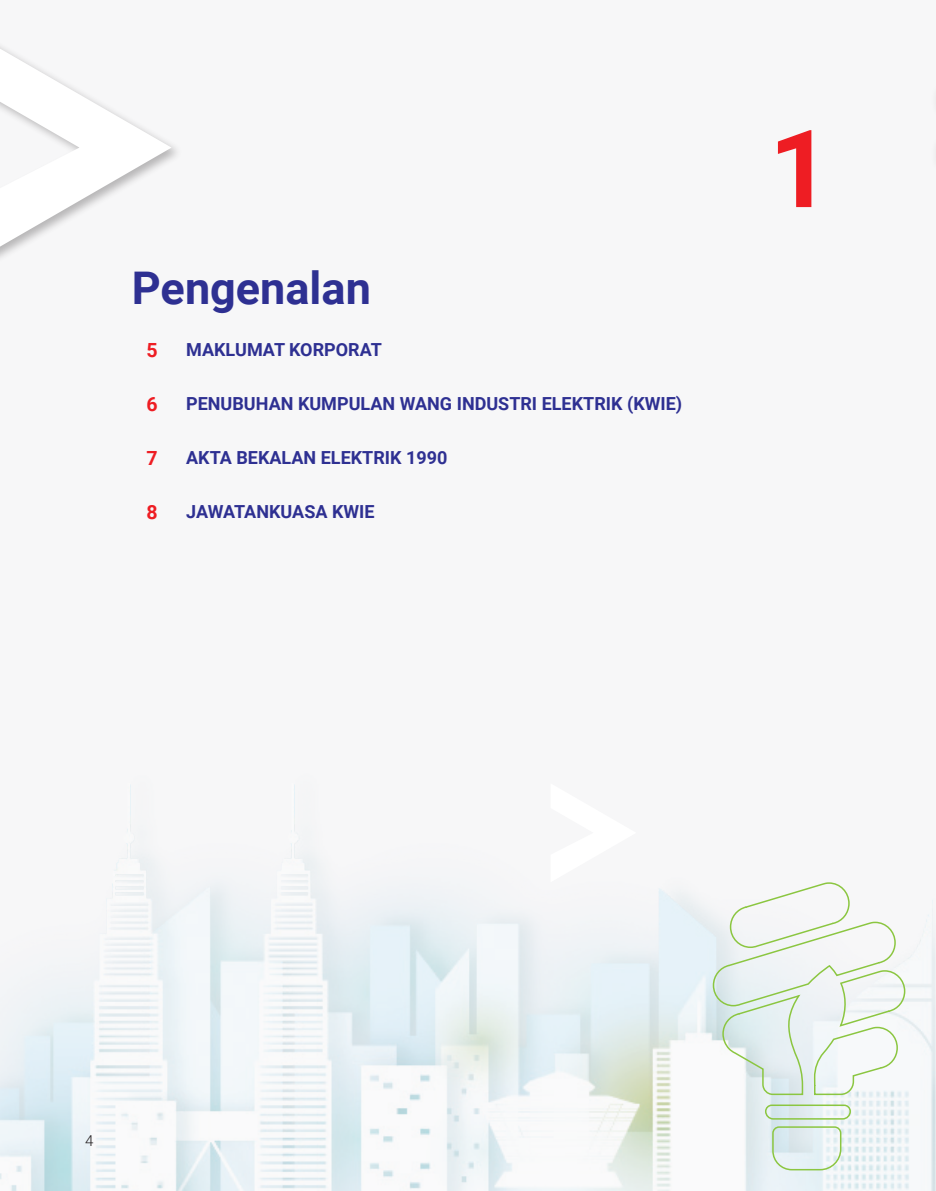
<style>
.page{position:relative;width:936px;height:1191px;background:#fff}
.page>*{position:absolute;margin:0;border:0;box-sizing:border-box;transform-origin:0 0}
.t1{font:700 108px "Roboto";color:#ee1d23}
.t2{font:700 45px "Roboto";color:#2e3092}
.t3{font:700 19.5px "Roboto";color:#ee1d23}
.t4{font:700 18px "Roboto";color:#2e3092}
.t5{font:300 15px "Roboto";color:#231f20}
</style>
<div class="page">
<div style="left:0;top:0;width:935px;height:1191px;background:#f7f7f8"></div>
<img style="left:0;top:785px;width:935px;height:406px">
<svg style="left:712px;top:881px;width:194px;height:310px"></svg>
<svg style="left:0;top:49px;width:171px;height:198px"></svg>
<svg style="left:550px;top:785px;width:86px;height:97px"></svg>
<p class="t2" style="left:132px;top:256px;width:240px">Pengenalan</p>
<p class="t3" style="left:146px;top:336px;width:13px">5</p>
<p class="t4" style="left:186px;top:336px;width:197px">MAKLUMAT KORPORAT</p>
<p class="t3" style="left:146px;top:390px;width:13px">6</p>
<p class="t3" style="left:146px;top:444px;width:13px">7</p>
<p class="t3" style="left:146px;top:498px;width:13px">8</p>
<p class="t4" style="left:186px;top:390px;width:497px">PENUBUHAN KUMPULAN WANG INDUSTRI ELEKTRIK (KWIE)</p>
<p class="t4" style="left:186px;top:444px;width:263px">AKTA BEKALAN ELEKTRIK 1990</p>
<p class="t4" style="left:186px;top:498px;width:190px">JAWATANKUASA KWIE</p>
<p class="t1" style="left:769px;top:93px;width:63px">1</p>
<p class="t5" style="left:85px;top:1129px;width:10px">4</p>
</div>
